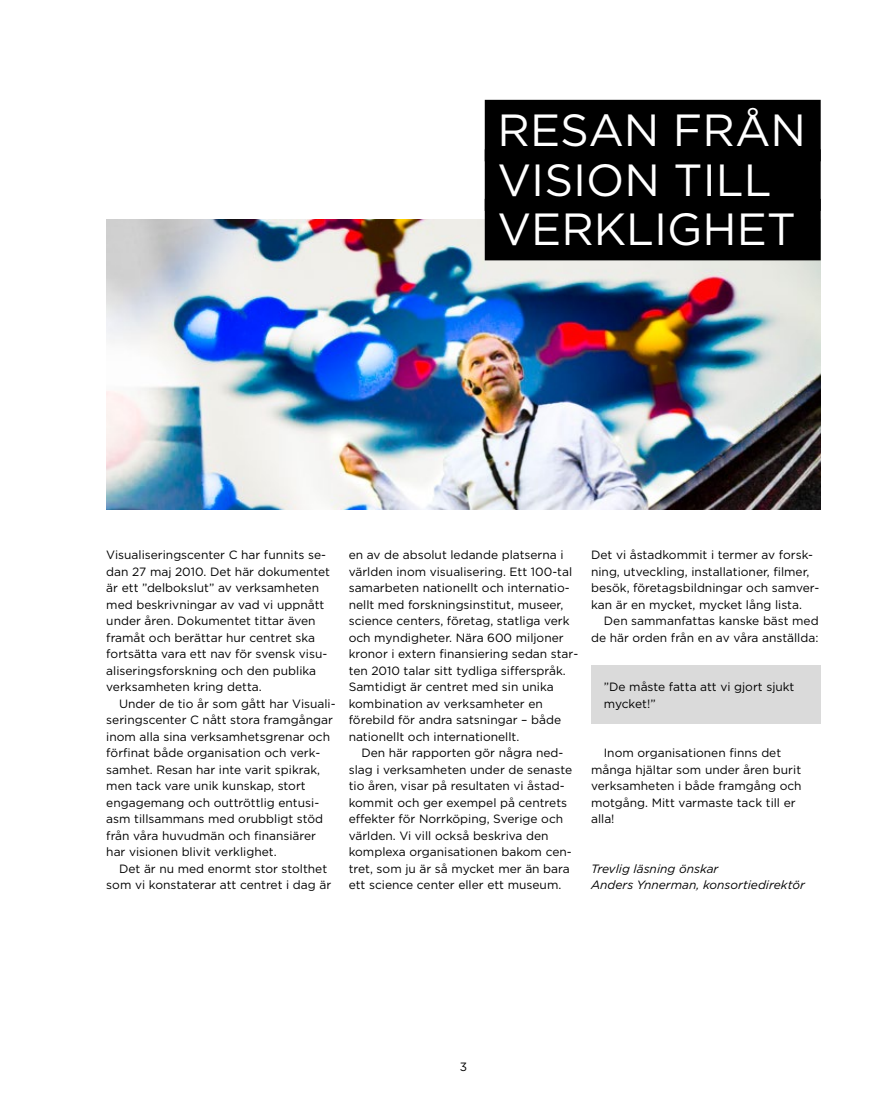
<style>
.page{position:relative;width:893px;height:1106px;background:#fff}
.page>*{position:absolute;margin:0;border:0;box-sizing:border-box;transform-origin:0 0}
.t1{font:45px/49.5px "Gotham";color:#fff}
.t2{font:12px/16.5px "Gotham";color:#000}
.t3{font:italic 12px/16.5px "Gotham";color:#000}
</style>
<div class="page">
<div style="left:591px;top:665px;width:230px;height:59px;background:#dadada"></div>
<img style="left:106px;top:220px;width:715px;height:289px">
<div style="left:485px;top:100px;width:336px;height:61px;background:#000"></div>
<div style="left:485px;top:149px;width:336px;height:62px;background:#000"></div>
<div style="left:485px;top:199px;width:336px;height:61px;background:#000"></div>
<h1 class="t1" style="left:497px;top:105px;width:310px">RESAN FRÅN<br>VISION TILL<br>VERKLIGHET</h1>
<p class="t2" style="left:106px;top:546px;width:225px">Visualiseringscenter C har funnits se&shy;dan 27 maj 2010. Det här dokumentet är ett ”delbokslut” av verksamheten med beskrivningar av vad vi uppnått under åren. Dokumentet tittar även framåt och berättar hur centret ska fortsätta vara ett nav för svensk visu&shy;aliseringsforskning och den publika verksamheten kring detta.</p>
<p class="t2" style="left:106px;top:695px;width:231px;text-indent:13px">Under de tio år som gått har Visuali&shy;seringscenter C nått stora framgångar inom alla sina verksamhetsgrenar och förfinat både organisation och verk&shy;samhet. Resan har inte varit spikrak, men tack vare unik kunskap, stort engagemang och outtröttlig entusi&shy;asm tillsammans med orubbligt stöd från våra huvudmän och finansiärer har visionen blivit verklighet.</p>
<p class="t2" style="left:106px;top:860px;width:226px;text-indent:13px">Det är nu med enormt stor stolthet som vi konstaterar att centret i dag är</p>
<p class="t2" style="left:349px;top:546px;width:231px">en av de absolut ledande platserna i världen inom visualisering. Ett 100-tal samarbeten nationellt och internatio&shy;nellt med forskningsinstitut, museer, science centers, företag, statliga verk och myndigheter. Nära 600 miljoner kronor i extern finansiering sedan star&shy;ten 2010 talar sitt tydliga sifferspråk.<br>Samtidigt är centret med sin unika kombination av verksamheter en förebild för andra satsningar – både nationellt och internationellt.</p>
<p class="t2" style="left:349px;top:744px;width:225px;text-indent:13px">Den här rapporten gör några ned&shy;slag i verksamheten under de senaste tio åren, visar på resultaten vi åstad&shy;kommit och ger exempel på centrets effekter för Norrköping, Sverige och världen. Vi vill också beskriva den komplexa organisationen bakom cen&shy;tret, som ju är så mycket mer än bara ett science center eller ett museum.</p>
<p class="t2" style="left:591px;top:546px;width:230px">Det vi åstadkommit i termer av forsk&shy;ning, utveckling, installationer, filmer, besök, företagsbildningar och samver&shy;kan är en mycket, mycket lång lista.</p>
<p class="t2" style="left:591px;top:612px;width:229px;text-align:right">Den sammanfattas kanske bäst med de här orden från en av våra anställda:</p>
<p class="t2" style="left:604px;top:678px;width:192px">”De måste fatta att vi gjort sjukt mycket!”</p>
<p class="t2" style="left:591px;top:744px;width:212px;text-indent:13px">Inom organisationen finns det många hjältar som under åren burit verksamheten i både framgång och motgång. Mitt varmaste tack till er alla!</p>
<p class="t3" style="left:591px;top:860px;width:215px">Trevlig läsning önskar<br>Anders Ynnerman, konsortiedirektör</p>
<p class="t2" style="left:460px;top:1058px;width:9px">3</p>
</div>
